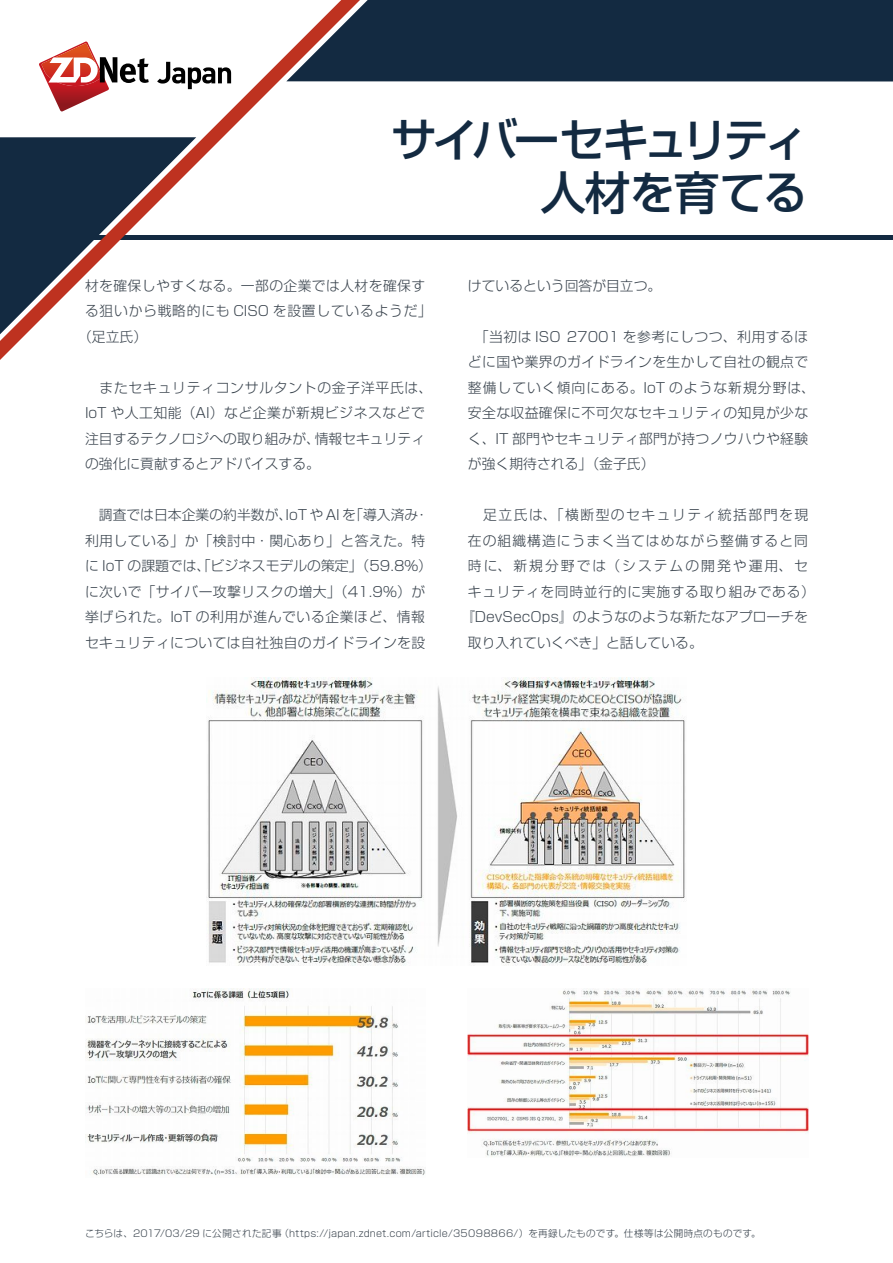
<style>
.page{position:relative;width:893px;height:1263px;background:#fff}
.page>*{position:absolute;margin:0;border:0;box-sizing:border-box;transform-origin:0 0}
.t1{font:500 45.75px/53.1px "Shin Go Pro";letter-spacing:-.075em;color:#132a41;text-align:right}
.t2{font:300 13.8px/25.5px "Shin Go Pro";letter-spacing:.025em;color:#38424c}
.t3{font:300 13.8px/25.5px "Shin Go Pro";color:#38424c}
.t4{font:300 13.8px "Shin Go Pro";letter-spacing:.05em;color:#38424c}
.t5{font:300 13.8px "Shin Go Pro";letter-spacing:.105em;color:#38424c}
.t6{font:300 13.8px "Shin Go Pro";letter-spacing:.075em;color:#38424c}
.t7{font:300 13.8px "Shin Go Pro";letter-spacing:.145em;color:#38424c}
.t8{font:300 9.6px "Shin Go Pro";letter-spacing:.025em;color:#38424c}
</style>
<div class="page">
<div style="left:85px;top:235px;width:808px;height:5px;background:#132a41"></div>
<div style="left:522px;top:0;width:371px;height:81px;background:#132a41"></div>
<svg style="left:0;top:0;width:522px;height:360px"></svg>
<svg style="left:157px;top:62px;width:74px;height:27px"></svg>
<svg style="left:39px;top:42px;width:110px;height:69px"></svg>
<img style="left:206px;top:677px;width:479px;height:289px">
<img style="left:85px;top:988px;width:340px;height:188px">
<img style="left:468px;top:988px;width:340px;height:169px">
<h1 class="t1" style="left:391px;top:108px;width:418px">サイバーセキュリティ人材を育てる</h1>
<p class="t2" style="left:85px;top:271px;width:342px">材を確保しやすくなる。一部の企業では人材を確保す</p>
<p class="t4" style="left:85px;top:300px;width:349px">る狙いから戦略的にも CISO を設置しているようだ「</p>
<p class="t2" style="left:78px;top:322px;width:71px">（足立氏(</p>
<p class="t4" style="left:85px;top:376px;width:349px">　またセキュリティコンサルタントの金子洋平氏は、</p>
<p class="t2" style="left:85px;top:399px;width:342px">IoT や人工知能（AI）など企業が新規ビジネスなどで</p>
<p class="t3" style="left:315px;top:424px;width:112px">情報セキュリティ</p>
<p class="t3" style="left:85px;top:424px;width:236px">注目するテクノロジへの取り組みが、の強化に貢献するとアドバイスする。</p>
<p class="t3" style="left:285px;top:501px;width:134px">IoT や AI 「を導入済み</p>
<p class="t2" style="left:85px;top:501px;width:349px">　調査では日本企業の約半数が、<br>利用している」か「検討中・関心あり」と答えた。特に IoT の課題では、「ビジネスモデルの策定 )「 59.8％(に次いで「サイバー攻撃リスクの増大」（41.9％）が挙げられた。IoT の利用が進んでいる企業ほど、情報セキュリティについては自社独自のガイドラインを設</p>
<p class="t2" style="left:415px;top:501px;width:15px">・</p>
<p class="t3" style="left:468px;top:271px;width:195px">けているという回答が目立つ。</p>
<p class="t2" style="left:468px;top:322px;width:349px">　「当初は ISO 27001 を参考にしつつ、利用するほどに国や業界のガイドラインを生かして自社の観点で整備していく傾向にある。IoT のような新規分野は、安全な収益確保に不可欠なセキュリティの知見が少なく、IT 部門やセキュリティ部門が持つノウハウや経験が強く期待される」（金子氏(</p>
<p class="t5" style="left:468px;top:504px;width:342px">　足立氏は、「横断型のセキュリティ統括部門を現</p>
<p class="t6" style="left:468px;top:529px;width:342px">在の組織構造にうまく当てはめながら整備すると同</p>
<p class="t7" style="left:468px;top:555px;width:342px">時に、新規分野では（システムの開発や運用、セ</p>
<p class="t4" style="left:468px;top:580px;width:349px">キュリティを同時並行的に実施する取り組みである(</p>
<p class="t3" style="left:461px;top:603px;width:349px">『DevSecOps』のようなのような新たなアプローチを</p>
<p class="t3" style="left:468px;top:628px;width:236px">取り入れていくべき」と話している。</p>
<p class="t8" style="left:279px;top:1226px;width:483px">（https://japan.zdnet.com/article/35098866/）を再録したものです。仕様等は公開時点のものです。</p>
<p class="t8" style="left:85px;top:1226px;width:198px">こちらは、2017/03/29 に公開された記事</p>
</div>
